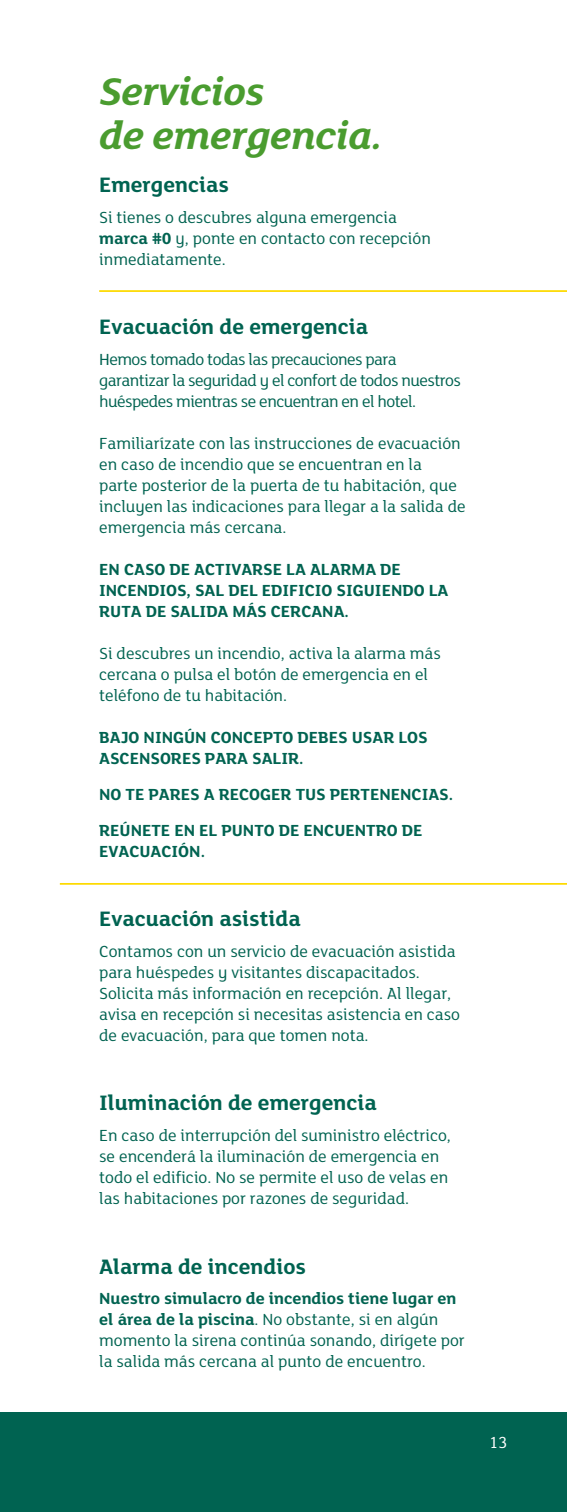
<style>
.page{position:relative;width:567px;height:1512px;background:#fff}
.page>*{position:absolute;margin:0;border:0;box-sizing:border-box;transform-origin:0 0}
.t1{font:42px/43.8px "FS Lola Bold Italic Regular";letter-spacing:-.01em;color:#4a9c2f}
.t2{font:22.75px "FS Lola Bold Regular";color:#006351}
.t3{font:17.5px/21px "FS Lola Regular";color:#006351}
.t4{font:17.5px/21px "FS Lola Bold Regular";color:#006351}
.t5{font:17.5px/21px "FS Lola Regular";letter-spacing:-.03em;color:#006351}
.t6{font:17.5px "FS Lola Regular";color:#fff}
.s1{font-family:"FS Lola Bold Regular"}
</style>
<div class="page">
<div style="left:0;top:1413px;width:567px;height:99px;background:#006351"></div>
<hr style="left:99px;top:290px;width:468px;height:2px;background:#fdda00">
<hr style="left:60px;top:883px;width:507px;height:2px;background:#fdda00">
<h1 class="t1" style="left:99px;top:71px;width:286px">Servicios<br>de emergencia.</h1>
<h2 class="t2" style="left:99px;top:172px;width:131px">Emergencias</h2>
<p class="t3" style="left:99px;top:207px;width:333px">Si tienes o descubres alguna emergencia <span class="s1">marca #0</span> y, ponte en contacto con recepción inmediatamente.</p>
<h2 class="t2" style="left:99px;top:315px;width:271px">Evacuación de emergencia</h2>
<p class="t5" style="left:99px;top:349px;width:363px">Hemos tomado todas las precauciones para garantizar la seguridad y el confort de todos nuestros huéspedes mientras se encuentran en el hotel.</p>
<p class="t3" style="left:99px;top:433px;width:368px">Familiarízate con las instrucciones de evacuación en caso de incendio que se encuentran en la<br>parte posterior de la puerta de tu habitación, que incluyen las indicaciones para llegar a la salida de emergencia más cercana.</p>
<p class="t4" style="left:99px;top:559px;width:351px">EN CASO DE ACTIVARSE LA ALARMA DE<br>INCENDIOS, SAL DEL EDIFICIO SIGUIENDO LA<br>RUTA DE SALIDA MÁS CERCANA.</p>
<p class="t3" style="left:99px;top:643px;width:343px">Si descubres un incendio, activa la alarma más cercana o pulsa el botón de emergencia en el teléfono de tu habitación.</p>
<p class="t4" style="left:99px;top:727px;width:330px">BAJO NINGÚN CONCEPTO DEBES USAR LOS<br>ASCENSORES PARA SALIR.</p>
<p class="t4" style="left:99px;top:777px;width:355px;line-height:35.9px">NO TE PARES A RECOGER TUS PERTENENCIAS.<br>REÚNETE EN EL PUNTO DE ENCUENTRO DE</p>
<p class="t4" style="left:99px;top:841px;width:107px">EVACUACIÓN.</p>
<h2 class="t2" style="left:99px;top:907px;width:203px">Evacuación asistida</h2>
<p class="t3" style="left:99px;top:941px;width:362px">Contamos con un servicio de evacuación asistida para huéspedes y visitantes discapacitados.<br>Solicita más información en recepción. Al llegar, avisa en recepción si necesitas asistencia en caso de evacuación, para que tomen nota.</p>
<h2 class="t2" style="left:99px;top:1091px;width:279px">Iluminación de emergencia</h2>
<p class="t3" style="left:99px;top:1126px;width:353px">En caso de interrupción del suministro eléctrico, se encenderá la iluminación de emergencia en todo el edificio. No se permite el uso de velas en las habitaciones por razones de seguridad.</p>
<h2 class="t2" style="left:99px;top:1254px;width:208px">Alarma de incendios</h2>
<p class="t4" style="left:99px;top:1289px;width:359px">Nuestro simulacro de incendios tiene lugar en</p>
<p class="t3" style="left:99px;top:1310px;width:367px"><span class="s1">el área de la piscina</span>. No obstante, si en algún momento la sirena continúa sonando, dirígete por la salida más cercana al punto de encuentro.</p>
<p class="t6" style="left:489px;top:1434px;width:20px">13</p>
</div>
